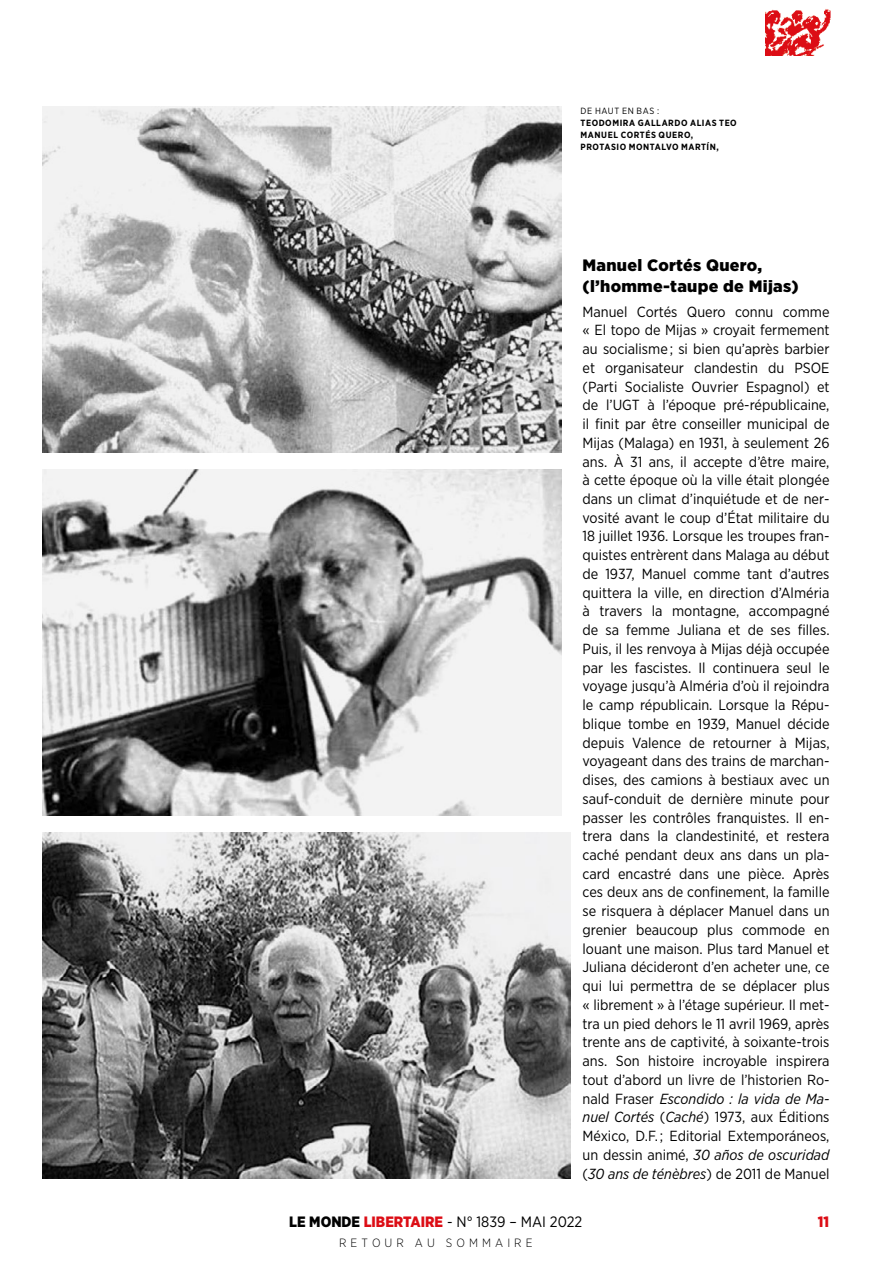
<style>
.page{position:relative;width:893px;height:1263px;background:#fff}
.page>*{position:absolute;margin:0;border:0;box-sizing:border-box;transform-origin:0 0}
.t1{font:900 16.5px/21px "Gotham Narrow";letter-spacing:.015em;color:#000;scale:1.1 1}
.t2{font:15px "Gotham Narrow";color:#000}
.t3{font:900 15px "Gotham Narrow";color:#dc0d15}
.t4{font:14.7px/18.8px "Gotham Narrow";color:#000;text-align:justify}
.t5{font:300 12px "Gotham Narrow";color:#000}
.t6{font:700 9px/12px "Gotham Narrow";letter-spacing:.06em;color:#000}
.t7{font:9px "Gotham Narrow";letter-spacing:.06em;color:#000}
.s1{font-style:italic}
.s2{font-weight:900}
.s3{font-weight:900;color:#dc0d15}
</style>
<div class="page">
<img style="left:765px;top:9px;width:66px;height:46px">
<img style="left:43px;top:470px;width:519px;height:345px">
<img style="left:43px;top:107px;width:519px;height:346px">
<img style="left:43px;top:832px;width:527px;height:346px">
<p class="t7" style="left:581px;top:105px;width:80px">DE HAUT EN BAS :</p>
<p class="t6" style="left:581px;top:117px;width:158px">TEODOMIRA GALLARDO ALIAS TEO<br>MANUEL CORTÉS QUERO,<br>PROTASIO MONTALVO MARTÍN,</p>
<p class="t1" style="left:583px;top:255px;width:198px">Manuel Cortés Quero, (l’homme-taupe de Mijas)</p>
<p class="t4" style="left:583px;top:302px;width:249px">Manuel Cortés Quero connu comme « El topo de Mijas » croyait fermement au socialisme ; si bien qu’après barbier et organisateur clandestin du PSOE (Parti Socialiste Ouvrier Espagnol) et de l’UGT à l’époque pré-républicaine, il finit par être conseiller municipal de Mijas (Malaga) en 1931, à seulement 26 ans. À 31 ans, il accepte d’être maire, à cette époque où la ville était plongée dans un climat d’inquiétude et de ner&shy;vosité avant le coup d’État militaire du 18 juillet 1936. Lorsque les troupes fran&shy;quistes entrèrent dans Malaga au début de 1937, Manuel comme tant d’autres quittera la ville, en direction d’Alméria à travers la montagne, accompagné de sa femme Juliana et de ses filles.<br>Puis, il les renvoya à Mijas déjà occupée par les fascistes. Il continuera seul le voyage jusqu’à Alméria d’où il rejoindra le camp républicain. Lorsque la Répu&shy;blique tombe en 1939, Manuel décide depuis Valence de retourner à Mijas, voyageant dans des trains de marchan&shy;dises, des camions à bestiaux avec un sauf-conduit de dernière minute pour passer les contrôles franquistes. Il en&shy;trera dans la clandestinité, et restera caché pendant deux ans dans un pla&shy;card encastré dans une pièce. Après ces deux ans de confinement, la famille se risquera à déplacer Manuel dans un grenier beaucoup plus commode en louant une maison. Plus tard Manuel et Juliana décideront d’en acheter une, ce qui lui permettra de se déplacer plus « librement » à l’étage supérieur. Il met&shy;tra un pied dehors le 11 avril 1969, après trente ans de captivité, à soixante-trois ans. Son histoire incroyable inspirera tout d’abord un livre de l’historien Ro&shy;nald Fraser <span class="s1">Escondido : la vida de Ma&shy;nuel Cortés</span> (<span class="s1">Caché</span>) 1973, aux Éditions México, D.F. ; Editorial Extemporáneos, un dessin animé, <span class="s1">30 años de oscuridad </span>(<span class="s1">30 ans de ténèbres</span>) de 2011 de Manuel</p>
<p class="t2" style="left:289px;top:1212px;width:295px"><span class="s2">LE MONDE</span> <span class="s3">LIBERTAIRE</span> - N° 1839 – MAI 2022</p>
<p class="t3" style="left:818px;top:1211px;width:13px">11</p>
<p class="t5" style="left:339px;top:1236px;width:195px">R E T O U R A U S O M M A I R E</p>
</div>
